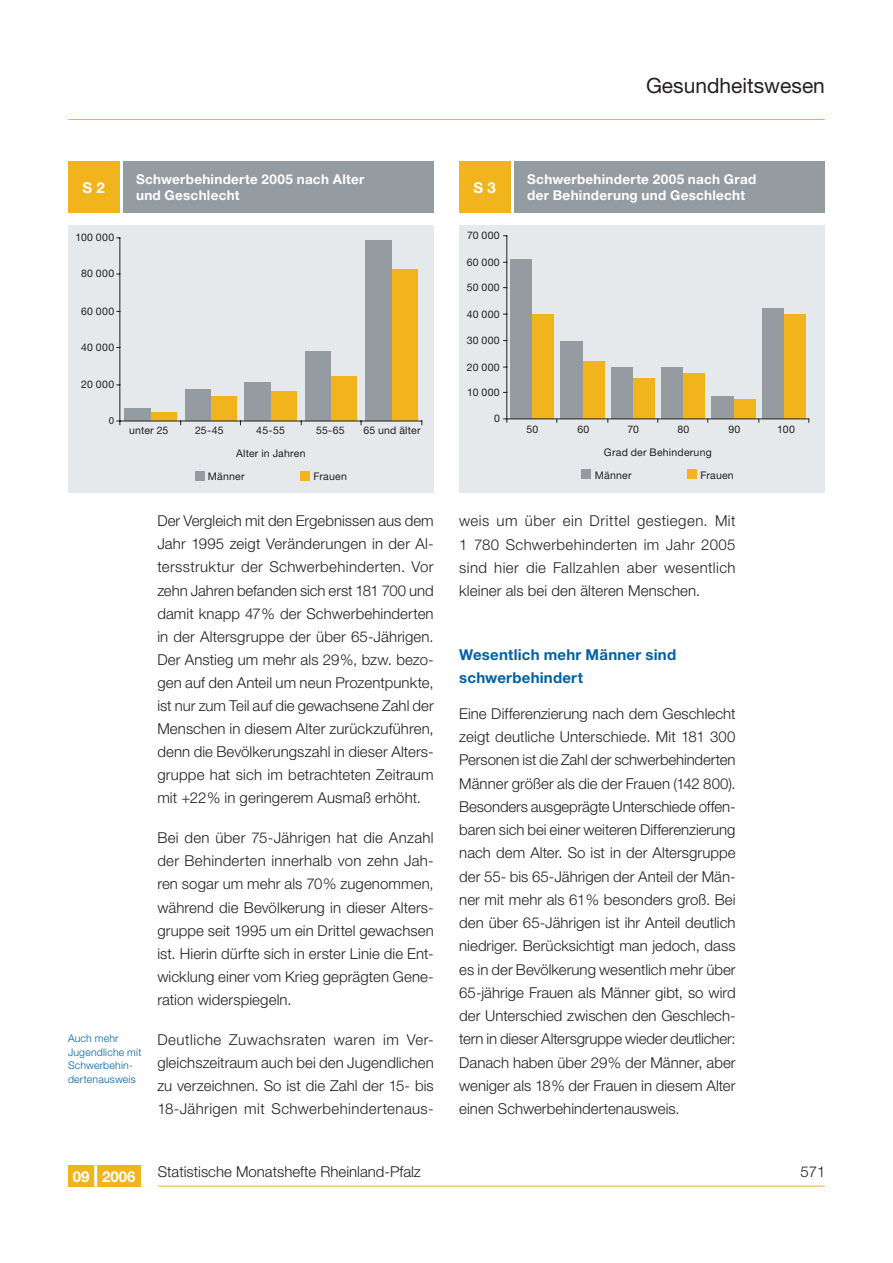
<style>
.page{position:relative;width:893px;height:1263px;background:#fff}
.page>*{position:absolute;margin:0;border:0;box-sizing:border-box;transform-origin:0 0}
.t1{font:21px "Helvetica Neue LT";color:#231f20}
.t2{font:300 15px/23.1px "Helvetica Neue LT";letter-spacing:.005em;color:#231f20;text-align:justify}
.t3{font:700 15px/23.2px "Helvetica Neue LT";letter-spacing:.015em;color:#0061a6}
.t4{font:700 15px "Helvetica Neue LT";color:#fff}
.t5{font:700 13.5px/16.2px "Helvetica Neue LT";letter-spacing:.02em;color:#fff}
.t6{font:10.5px "Helvetica Neue LT";letter-spacing:.02em;color:#231f20}
.t7{font:300 10.5px/13.5px "Helvetica Neue LT";letter-spacing:.02em;color:#0061a6}
.t8{font:10.5px "Myriad";color:#231f20}
</style>
<div class="page">
<hr style="left:68px;top:119px;width:757px;height:1px;background:#f1b41c">
<div style="left:68px;top:1165px;width:72px;height:21px;background:#f1b41c"></div>
<hr style="left:94px;top:1165px;width:3px;height:21px;background:#fff">
<hr style="left:158px;top:1186px;width:667px;height:1px;background:#f1b41c">
<div style="left:68px;top:225px;width:366px;height:268px;background:#e6e9eb"></div>
<div style="left:124px;top:409px;width:27px;height:12px;background:#949ba1"></div>
<div style="left:185px;top:390px;width:26px;height:31px;background:#949ba1"></div>
<div style="left:244px;top:382px;width:27px;height:39px;background:#949ba1"></div>
<div style="left:305px;top:351px;width:26px;height:70px;background:#949ba1"></div>
<div style="left:365px;top:240px;width:27px;height:181px;background:#949ba1"></div>
<div style="left:151px;top:412px;width:26px;height:9px;background:#f1b41c"></div>
<div style="left:211px;top:396px;width:25px;height:25px;background:#f1b41c"></div>
<div style="left:271px;top:391px;width:26px;height:30px;background:#f1b41c"></div>
<div style="left:331px;top:376px;width:26px;height:45px;background:#f1b41c"></div>
<div style="left:392px;top:269px;width:26px;height:152px;background:#f1b41c"></div>
<hr style="left:119px;top:238px;width:1px;height:183px;background:#231f20">
<hr style="left:120px;top:421px;width:302px;height:1px;background:#231f20">
<div style="left:195px;top:471px;width:9px;height:10px;background:#949ba1"></div>
<div style="left:300px;top:471px;width:10px;height:10px;background:#f1b41c"></div>
<div style="left:68px;top:162px;width:51px;height:51px;background:#f1b41c"></div>
<div style="left:123px;top:162px;width:311px;height:51px;background:#949ba1"></div>
<div style="left:459px;top:225px;width:366px;height:268px;background:#e6e9eb"></div>
<div style="left:510px;top:259px;width:22px;height:160px;background:#949ba1"></div>
<div style="left:560px;top:342px;width:23px;height:77px;background:#949ba1"></div>
<div style="left:611px;top:367px;width:22px;height:52px;background:#949ba1"></div>
<div style="left:661px;top:367px;width:22px;height:52px;background:#949ba1"></div>
<div style="left:711px;top:397px;width:23px;height:22px;background:#949ba1"></div>
<div style="left:762px;top:309px;width:22px;height:110px;background:#949ba1"></div>
<div style="left:532px;top:314px;width:21px;height:105px;background:#f1b41c"></div>
<div style="left:583px;top:362px;width:22px;height:57px;background:#f1b41c"></div>
<div style="left:633px;top:378px;width:21px;height:41px;background:#f1b41c"></div>
<div style="left:683px;top:374px;width:21px;height:45px;background:#f1b41c"></div>
<div style="left:734px;top:399px;width:21px;height:20px;background:#f1b41c"></div>
<div style="left:784px;top:314px;width:21px;height:105px;background:#f1b41c"></div>
<hr style="left:506px;top:236px;width:1px;height:183px;background:#231f20">
<div style="left:582px;top:470px;width:9px;height:9px;background:#949ba1"></div>
<div style="left:687px;top:470px;width:10px;height:9px;background:#f1b41c"></div>
<hr style="left:507px;top:418px;width:302px;height:1px;background:#231f20">
<div style="left:459px;top:162px;width:51px;height:51px;background:#f1b41c"></div>
<div style="left:514px;top:162px;width:311px;height:51px;background:#949ba1"></div>
<h1 class="t1" style="left:646px;top:73px;width:180px">Gesundheitswesen</h1>
<p class="t4" style="left:82px;top:178px;width:24px">S 2</p>
<p class="t5" style="left:136px;top:171px;width:230px">Schwerbehinderte 2005 nach Alter und Geschlecht</p>
<p class="t6" style="left:75px;top:231px;width:40px">100 000</p>
<p class="t6" style="left:81px;top:267px;width:35px">80 000</p>
<p class="t6" style="left:81px;top:305px;width:35px">60 000</p>
<p class="t6" style="left:81px;top:341px;width:35px">40 000</p>
<p class="t6" style="left:81px;top:378px;width:34px">20 000</p>
<p class="t8" style="left:109px;top:415px;width:7px">0</p>
<p class="t6" style="left:129px;top:424px;width:41px">unter 25</p>
<p class="t6" style="left:195px;top:424px;width:30px">25-45</p>
<p class="t6" style="left:256px;top:424px;width:30px">45-55</p>
<p class="t6" style="left:316px;top:424px;width:30px">55-65</p>
<p class="t6" style="left:363px;top:424px;width:59px">65 und älter</p>
<p class="t6" style="left:208px;top:470px;width:38px">Männer</p>
<p class="t6" style="left:314px;top:470px;width:35px">Frauen</p>
<p class="t6" style="left:236px;top:447px;width:71px">Alter in Jahren</p>
<p class="t7" style="left:68px;top:1032px;width:75px">Auch mehr<br>Jugendliche mit<br>Schwerbehin&shy;dertenausweis</p>
<p class="t2" style="left:157px;top:509px;width:278px">Der Vergleich mit den Ergebnissen aus dem Jahr 1995 zeigt Veränderungen in der Al&shy;tersstruktur der Schwerbehinderten. Vor zehn Jahren befanden sich erst 181 700 und damit knapp 47% der Schwerbehinderten in der Altersgruppe der über 65-Jährigen.<br>Der Anstieg um mehr als 29%, bzw. bezo&shy;gen auf den Anteil um neun Prozentpunkte, ist nur zum Teil auf die gewachsene Zahl der Menschen in diesem Alter zurückzuführen, denn die Bevölkerungszahl in dieser Alters&shy;gruppe hat sich im betrachteten Zeitraum mit +22% in geringerem Ausmaß erhöht.</p>
<p class="t2" style="left:157px;top:826px;width:278px">Bei den über 75-Jährigen hat die Anzahl der Behinderten innerhalb von zehn Jah&shy;ren sogar um mehr als 70% zugenommen, während die Bevölkerung in dieser Alters&shy;gruppe seit 1995 um ein Drittel gewachsen ist. Hierin dürfte sich in erster Linie die Ent&shy;wicklung einer vom Krieg geprägten Gene&shy;ration widerspiegeln.</p>
<p class="t2" style="left:157px;top:1028px;width:278px">Deutliche Zuwachsraten waren im Ver&shy;gleichszeitraum auch bei den Jugendlichen zu verzeichnen. So ist die Zahl der 15- bis 18-Jährigen mit Schwerbehindertenaus-</p>
<p class="t4" style="left:474px;top:178px;width:24px">S 3</p>
<p class="t5" style="left:527px;top:171px;width:231px">Schwerbehinderte 2005 nach Grad der Behinderung und Geschlecht</p>
<p class="t6" style="left:467px;top:229px;width:34px">70 000</p>
<p class="t6" style="left:467px;top:256px;width:35px">60 000</p>
<p class="t6" style="left:467px;top:281px;width:35px">50 000</p>
<p class="t6" style="left:467px;top:308px;width:35px">40 000</p>
<p class="t6" style="left:467px;top:334px;width:35px">30 000</p>
<p class="t6" style="left:467px;top:360px;width:34px">20 000</p>
<p class="t6" style="left:467px;top:386px;width:34px">10 000</p>
<p class="t6" style="left:494px;top:412px;width:7px">0</p>
<p class="t6" style="left:526px;top:423px;width:13px">50</p>
<p class="t6" style="left:577px;top:423px;width:13px">60</p>
<p class="t6" style="left:627px;top:423px;width:13px">70</p>
<p class="t6" style="left:677px;top:423px;width:13px">80</p>
<p class="t6" style="left:728px;top:423px;width:14px">90</p>
<p class="t6" style="left:777px;top:423px;width:19px">100</p>
<p class="t6" style="left:595px;top:468px;width:38px">Männer</p>
<p class="t6" style="left:700px;top:468px;width:35px">Frauen</p>
<p class="t6" style="left:604px;top:446px;width:109px">Grad der Behinderung</p>
<p class="t2" style="left:459px;top:509px;width:278px">weis um über ein Drittel gestiegen. Mit 1 780 Schwerbehinderten im Jahr 2005 sind hier die Fallzahlen aber wesentlich kleiner als bei den älteren Menschen.</p>
<p class="t3" style="left:459px;top:642px;width:218px">Wesentlich mehr Männer sind schwerbehindert</p>
<p class="t2" style="left:459px;top:702px;width:278px">Eine Differenzierung nach dem Geschlecht zeigt deutliche Unterschiede. Mit 181 300<br>Personen ist die Zahl der schwerbehinderten Männer größer als die der Frauen (142 800).<br>Besonders ausgeprägte Unterschiede offen&shy;baren sich bei einer weiteren Differenzierung nach dem Alter. So ist in der Altersgruppe der 55- bis 65-Jährigen der Anteil der Män&shy;ner mit mehr als 61% besonders groß. Bei den über 65-Jährigen ist ihr Anteil deutlich niedriger. Berücksichtigt man jedoch, dass es in der Bevölkerung wesentlich mehr über 65-jährige Frauen als Männer gibt, so wird der Unterschied zwischen den Geschlech&shy;tern in dieser Altersgruppe wieder deutlicher:<br>Danach haben über 29% der Männer, aber weniger als 18% der Frauen in diesem Alter einen Schwerbehindertenausweis.</p>
<p class="t4" style="left:73px;top:1167px;width:64px">09 2006</p>
<p class="t2" style="left:158px;top:1160px;width:265px">Statistische Monatshefte Rheinland-Pfalz</p>
<p class="t2" style="left:800px;top:1160px;width:27px">571</p>
</div>
